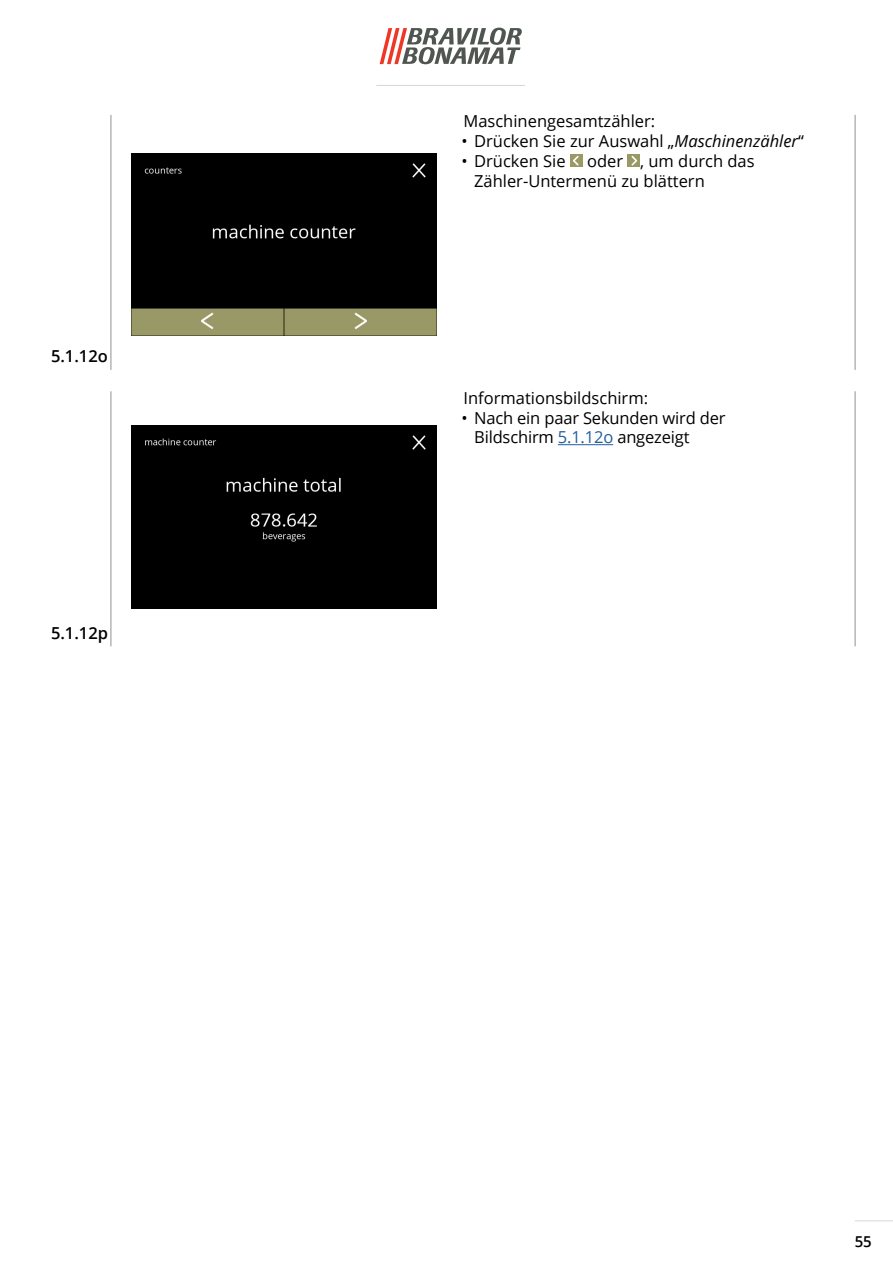
<style>
.page{position:relative;width:893px;height:1263px;background:#fff}
.page>*{position:absolute;margin:0;border:0;box-sizing:border-box;transform-origin:0 0}
.Body_text{font:16.5px/19.8px "Open Sans";color:#000}
.t1{font:600 16.5px "Open Sans";color:#000}
.t2{font:600 15px "Open Sans";color:#000}
.s1{font-style:italic}
.s2{color:#215e9e}
</style>
<div class="page">
<svg style="left:380px;top:28px;width:142px;height:36px"></svg>
<hr style="left:855px;top:1220px;width:38px;height:1px;background:#d4d8d5">
<hr style="left:376px;top:85px;width:149px;height:1px;background:#d4d8d5">
<hr style="left:855px;top:392px;width:1px;height:254px;background:#8e9590">
<hr style="left:111px;top:392px;width:1px;height:254px;background:#8e9590">
<hr style="left:111px;top:115px;width:1px;height:255px;background:#8e9590">
<hr style="left:855px;top:115px;width:1px;height:255px;background:#8e9590">
<img style="left:132px;top:153px;width:305px;height:183px">
<div style="left:132px;top:425px;width:305px;height:183px;background:#000"></div>
<div style="left:570px;top:154px;width:13px;height:13px;background:#999965"></div>
<svg style="left:573px;top:156px;width:6px;height:10px"></svg>
<div style="left:627px;top:154px;width:13px;height:13px;background:#999965"></div>
<svg style="left:631px;top:155px;width:7px;height:11px"></svg>
<hr style="left:558px;top:444px;width:55px;height:1px;background:#215e9e">
<p class="t1" style="left:51px;top:345px;width:58px">5.1.12o</p>
<p class="t1" style="left:51px;top:621px;width:59px">5.1.12p</p>
<p class="Body_text" style="left:463px;top:111px;width:193px">Maschinengesamtzähler:</p>
<p class="Body_text" style="left:461px;top:131px;width:344px">• Drücken Sie zur Auswahl „<span class="s1">Maschinenzähler</span>“</p>
<p class="Body_text" style="left:461px;top:151px;width:106px">• Drücken Sie</p>
<p class="Body_text" style="left:474px;top:151px;width:282px;text-indent:113px">oder , um durch das<br>Zähler‑Untermenü zu blättern</p>
<p class="Body_text" style="left:463px;top:387px;width:186px">Informationsbildschirm:</p>
<p class="Body_text" style="left:474px;top:407px;width:253px;text-indent:-13px">• Nach ein paar Sekunden wird der<br>Bildschirm <span class="s2">5.1.12o</span> angezeigt</p>
<p class="t2" style="left:855px;top:1232px;width:19px">55</p>
</div>
